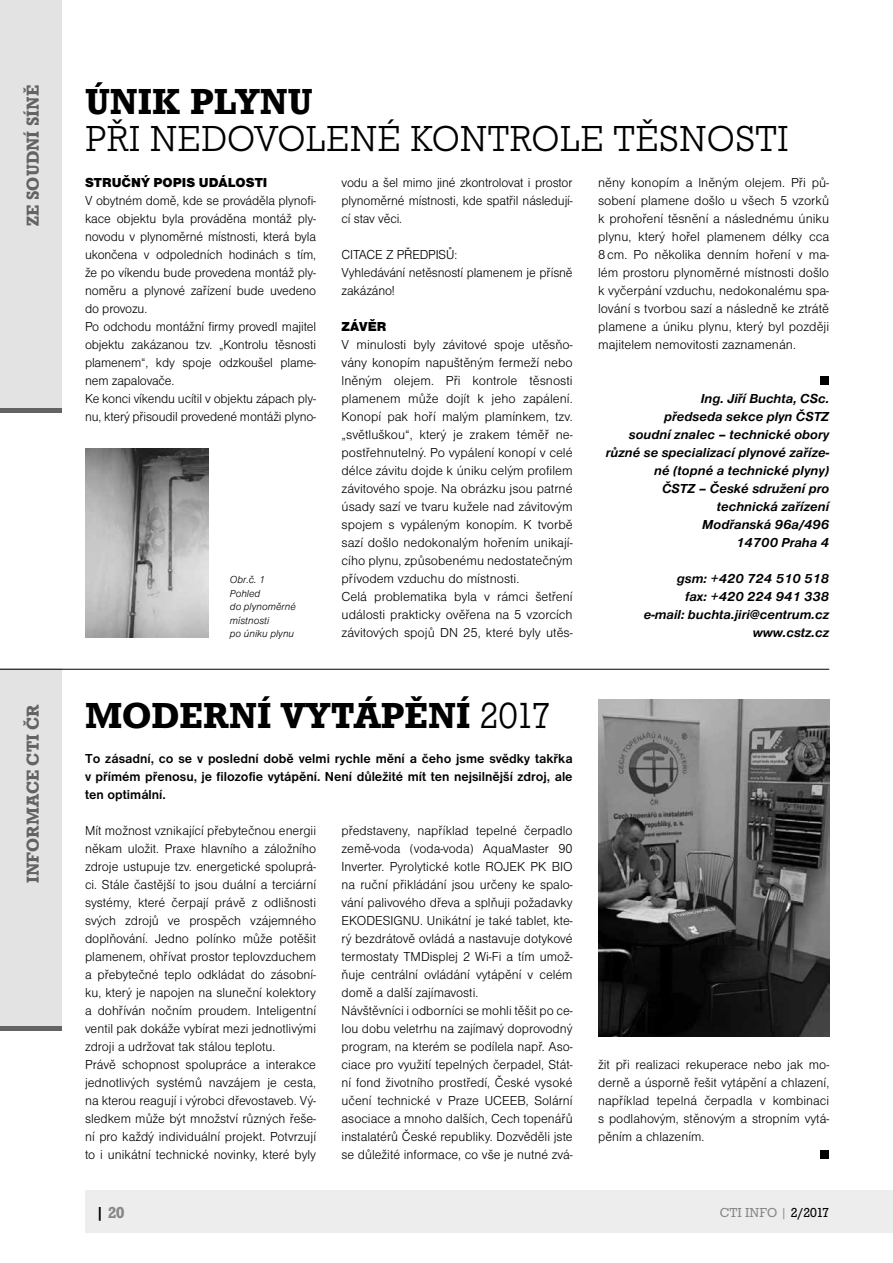
<style>
.page{position:relative;width:893px;height:1263px;background:#fff}
.page>*{position:absolute;margin:0;border:0;box-sizing:border-box;transform-origin:0 0}
.t1{font:300 37.5px "Roctus TCE";color:#000}
.t2{font:500 37.5px "Roctus TCE";color:#000}
.t3{font:500 18px "Roctus TCE";color:#646363}
.t4{font:500 16.5px "Roctus TCE";color:#878787}
.t5{font:300 13.5px/18px "Nimbus Sans DCE";color:#000}
.t6{font:italic 700 13.5px/18px "Nimbus Sans DCE";color:#000;text-align:right}
.t7{font:700 13.5px/18px "Nimbus Sans DCE";color:#000;text-align:justify}
.t8{font:900 13.5px "Nimbus Sans DCE";color:#000}
.t9{font:13.5px "Roctus TCE";color:#878787}
.t10{font:italic 300 10.5px/13.5px "Nimbus Sans DCE";color:#000}
.s1{font-weight:300}
.s2{color:#000}
</style>
<div class="page">
<div style="left:85px;top:1191px;width:808px;height:42px;background:#ededed"></div>
<div style="left:0;top:669px;width:62px;height:360px;background:#e3e3e3"></div>
<hr style="left:0;top:1027px;width:62px;height:4px;background:#646363">
<img style="left:598px;top:699px;width:231px;height:337px">
<div style="left:821px;top:1150px;width:8px;height:9px;background:#000"></div>
<hr style="left:0;top:669px;width:829px;height:1px;background:#000">
<div style="left:0;top:0;width:62px;height:412px;background:#e3e3e3"></div>
<hr style="left:0;top:408px;width:62px;height:4px;background:#646363">
<img style="left:85px;top:449px;width:124px;height:189px">
<div style="left:821px;top:376px;width:8px;height:9px;background:#000"></div>
<h2 class="t3" style="left:22px;top:226px;width:142px;rotate:-90deg">ZE SOUDNÍ SÍNĚ</h2>
<h1 class="t2" style="left:85px;top:80px;width:229px">ÚNIK PLYNU</h1>
<h1 class="t1" style="left:85px;top:119px;width:705px">PŘI NEDOVOLENÉ KONTROLE TĚSNOSTI</h1>
<p class="t8" style="left:85px;top:174px;width:184px">STRUČNÝ POPIS UDÁLOSTI</p>
<p class="t5" style="left:85px;top:191px;width:233px">V obytném domě, kde se prováděla plynofi&shy;kace objektu byla prováděna montáž ply&shy;novodu v plynoměrné místnosti, která byla ukončena v odpoledních hodinách s tím, že po víkendu bude provedena montáž ply&shy;noměru a plynové zařízení bude uvedeno do provozu.<br>Po odchodu montážní firmy provedl majitel objektu zakázanou tzv. „Kontrolu těsnosti plamenem“, kdy spoje odzkoušel plame&shy;nem zapalovače.<br>Ke konci víkendu ucítil v objektu zápach ply&shy;nu, který přisoudil provedené montáži plyno-</p>
<p class="t5" style="left:598px;top:173px;width:233px;text-align:justify">něny konopím a lněným olejem. Při pů&shy;sobení plamene došlo u všech 5 vzorků k prohoření těsnění a následnému úniku plynu, který hořel plamenem délky cca 8cm. Po několika denním hoření v ma&shy;lém prostoru plynoměrné místnosti došlo k vyčerpání vzduchu, nedokonalému spa&shy;lování s tvorbou sazí a následně ke ztrátě plamene a úniku plynu, který byl později majitelem nemovitosti zaznamenán.</p>
<p class="t5" style="left:342px;top:173px;width:233px;text-align:justify">vodu a šel mimo jiné zkontrolovat i prostor plynoměrné místnosti, kde spatřil následují&shy;cí stav věci.</p>
<p class="t5" style="left:342px;top:245px;width:233px">CITACE Z PŘEDPISŮ:<br>Vyhledávání netěsností plamenem je přísně zakázáno!</p>
<p class="t8" style="left:342px;top:318px;width:46px">ZÁVĚR</p>
<p class="t5" style="left:342px;top:335px;width:233px">V minulosti byly závitové spoje utěsňo&shy;vány konopím napuštěným fermeží nebo lněným olejem. Při kontrole těsnosti plamenem může dojít k jeho zapálení.<br>Konopí pak hoří malým plamínkem, tzv. „světluškou“, který je zrakem téměř ne&shy;postřehnutelný. Po vypálení konopí v celé délce závitu dojde k úniku celým profilem závitového spoje. Na obrázku jsou patrné úsady sazí ve tvaru kužele nad závitovým spojem s vypáleným konopím. K tvorbě sazí došlo nedokonalým hořením unikají&shy;cího plynu, způsobenému nedostatečným přívodem vzduchu do místnosti.<br>Celá problematika byla v rámci šetření události prakticky ověřena na 5 vzorcích závitových spojů DN 25, které byly utěs-</p>
<p class="t6" style="left:606px;top:389px;width:225px">Ing. Jiří Buchta, CSc.<br>předseda sekce plyn ČSTZ<br>soudní znalec – technické obory různé se specializací plynové zaříze&shy;né (topné a technické plyny)<br>ČSTZ – České sdružení pro technická zařízení<br>Modřanská 96a/496<br>14700 Praha 4</p>
<p class="t6" style="left:644px;top:569px;width:187px">gsm: +420 724 510 518<br>fax: +420 224 941 338 e-mail: buchta.jiri@centrum.cz www.cstz.cz</p>
<p class="t10" style="left:230px;top:573px;width:67px">Obr.č. 1<br>Pohled<br>do plynoměrné místnosti<br>po úniku plynu</p>
<h2 class="t3" style="left:22px;top:883px;width:180px;rotate:-90deg">INFORMACE CTI ČR</h2>
<h1 class="t2" style="left:85px;top:694px;width:467px">MODERNÍ VYTÁPĚNÍ <span class="s1">2017</span></h1>
<p class="t7" style="left:85px;top:749px;width:489px">To zásadní, co se v poslední době velmi rychle mění a čeho jsme svědky takřka v přímém přenosu, je filozofie vytápění. Není důležité mít ten nejsilnější zdroj, ale ten optimální.</p>
<p class="t5" style="left:85px;top:821px;width:233px">Mít možnost vznikající přebytečnou energii někam uložit. Praxe hlavního a záložního zdroje ustupuje tzv. energetické spoluprá&shy;ci. Stále častější to jsou duální a terciární systémy, které čerpají právě z odlišnosti svých zdrojů ve prospěch vzájemného doplňování. Jedno polínko může potěšit plamenem, ohřívat prostor teplovzduchem a přebytečné teplo odkládat do zásobní&shy;ku, který je napojen na sluneční kolektory a dohříván nočním proudem. Inteligentní ventil pak dokáže vybírat mezi jednotlivými zdroji a udržovat tak stálou teplotu.<br>Právě schopnost spolupráce a interakce jednotlivých systémů navzájem je cesta, na kterou reagují i výrobci dřevostaveb. Vý&shy;sledkem může být množství různých řeše&shy;ní pro každý individuální projekt. Potvrzují to i unikátní technické novinky, které byly</p>
<p class="t5" style="left:342px;top:821px;width:233px">představeny, například tepelné čerpadlo země-voda (voda-voda) AquaMaster 90<br>Inverter. Pyrolytické kotle ROJEK PK BIO na ruční přikládání jsou určeny ke spalo&shy;vání palivového dřeva a splňuji požadavky EKODESIGNU. Unikátní je také tablet, kte&shy;rý bezdrátově ovládá a nastavuje dotykové termostaty TMDisplej 2 Wi-Fi a tím umož&shy;ňuje centrální ovládání vytápění v celém domě a další zajímavosti.<br>Návštěvníci i odborníci se mohli těšit po ce&shy;lou dobu veletrhu na zajímavý doprovodný program, na kterém se podílela např. Aso&shy;ciace pro využití tepelných čerpadel, Stát&shy;ní fond životního prostředí, České vysoké učení technické v Praze UCEEB, Solární asociace a mnoho dalších, Cech topenářů instalatérů České republiky. Dozvěděli jste se důležité informace, co vše je nutné zvá-</p>
<p class="t5" style="left:598px;top:1055px;width:233px;text-align:justify">žit při realizaci rekuperace nebo jak mo&shy;derně a úsporně řešit vytápění a chlazení, například tepelná čerpadla v kombinaci s podlahovým, stěnovým a stropním vytá&shy;pěním a chlazením.</p>
<p class="t4" style="left:96px;top:1203px;width:30px"><span class="s2">|</span> 20</p>
<p class="t9" style="left:720px;top:1205px;width:111px">CTI INFO | <span class="s2">2/2017</span></p>
</div>
